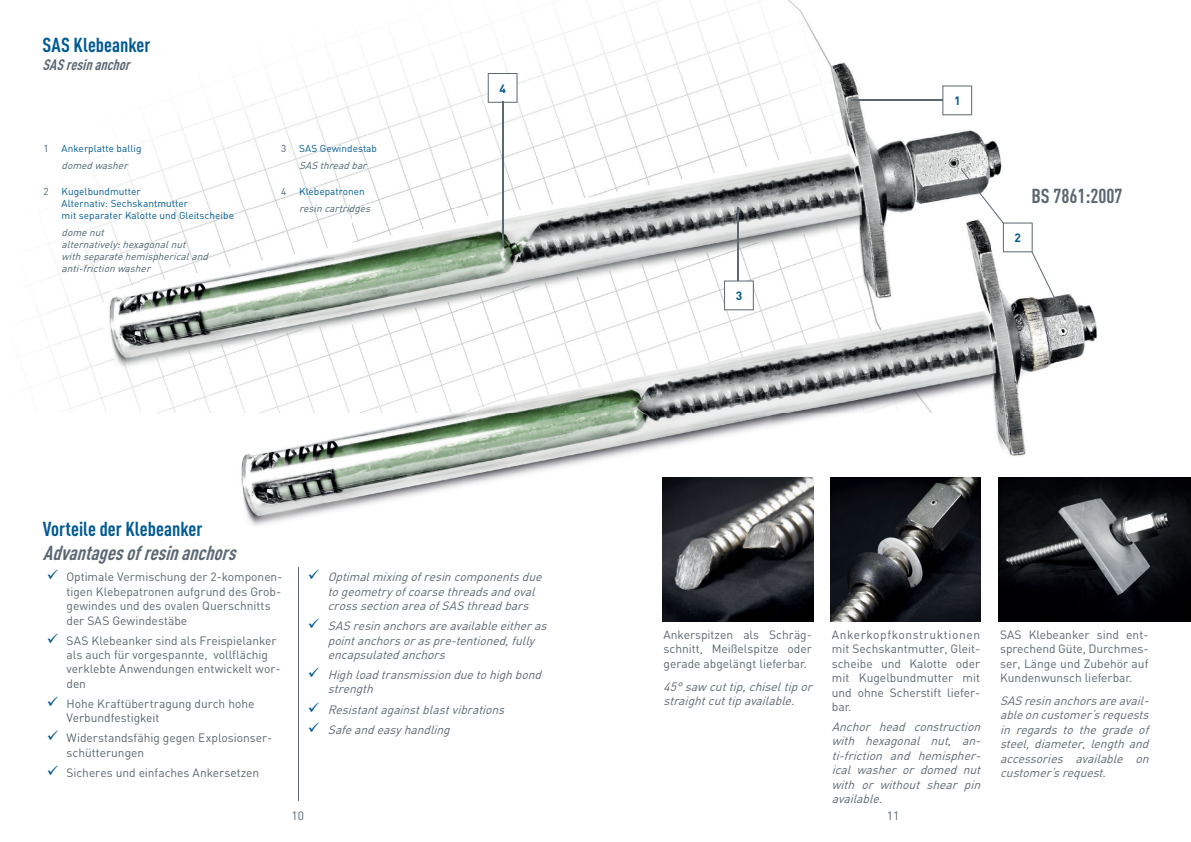
<style>
.page{position:relative;width:1191px;height:842px;background:#fff}
.page>*{position:absolute;margin:0;border:0;box-sizing:border-box;transform-origin:0 0}
.t1{font:700 20px "DIN Cond";color:#015a92}
.t2{font:italic 700 20px "DIN Cond";color:#5b6771}
.t3{font:700 20px "DIN Cond";color:#5b6771}
.t4{font:italic 700 15px "DIN Cond";color:#5b6771}
.t5{font:12px/14.4px "DIN";color:#5b6771}
.t6{font:italic 12px/14.4px "DIN";color:#5b6771}
.t7{font:700 12px "DIN";color:#015a92}
.t8{font:10px/12px "DIN";letter-spacing:.005em;color:#015a92}
.t9{font:italic 10px/12px "DIN";color:#47616a}
.t10{font:10px "DIN";color:#47616a}
</style>
<div class="page">
<img style="left:44px;top:0;width:958px;height:413px">
<img style="left:241px;top:413px;width:830px;height:135px">
<img style="left:140px;top:208px;width:957px;height:205px">
<svg style="left:488px;top:73px;width:29px;height:30px"></svg>
<hr style="left:502px;top:102px;width:1px;height:144px;background:#5b6771">
<svg style="left:724px;top:281px;width:30px;height:29px"></svg>
<svg style="left:942px;top:86px;width:30px;height:29px"></svg>
<hr style="left:738px;top:207px;width:1px;height:74px;background:#5b6771">
<hr style="left:850px;top:99px;width:92px;height:1px;background:#5b6771">
<svg style="left:961px;top:169px;width:104px;height:151px"></svg>
<img style="left:998px;top:478px;width:193px;height:143px">
<img style="left:830px;top:478px;width:150px;height:143px">
<img style="left:663px;top:478px;width:150px;height:143px">
<hr style="left:298px;top:568px;width:1px;height:233px;background:#5b6771">
<h1 class="t1" style="left:43px;top:33px;width:109px">SAS Klebeanker</h1>
<p class="t4" style="left:43px;top:56px;width:93px">SASresinanchor</p>
<p class="t10" style="left:44px;top:143px;width:7px">1</p>
<p class="t8" style="left:62px;top:143px;width:81px">Ankerplatte ballig</p>
<p class="t9" style="left:62px;top:160px;width:71px">domedwasher</p>
<p class="t10" style="left:44px;top:185px;width:7px">2</p>
<p class="t8" style="left:62px;top:185px;width:174px">Kugelbundmutter<br>Alternativ: Sechskantmutter<br>mit separater Kalotte und Gleitscheibe</p>
<p class="t9" style="left:62px;top:226px;width:151px">domenut alternatively:hexagonalnut withseparatehemisphericaland anti-frictionwasher</p>
<p class="t10" style="left:281px;top:143px;width:7px">3</p>
<p class="t8" style="left:299px;top:143px;width:79px">SAS Gewindestab</p>
<p class="t9" style="left:299px;top:160px;width:72px">SAS threadbar</p>
<p class="t10" style="left:281px;top:185px;width:7px">4</p>
<p class="t8" style="left:299px;top:185px;width:67px">Klebepatronen</p>
<p class="t9" style="left:299px;top:202px;width:76px">resincartridges</p>
<p class="t7" style="left:499px;top:81px;width:8px">4</p>
<p class="t7" style="left:735px;top:289px;width:8px">3</p>
<p class="t7" style="left:954px;top:94px;width:8px">1</p>
<p class="t7" style="left:1014px;top:231px;width:8px">2</p>
<h1 class="t3" style="left:1031px;top:184px;width:93px">BS 7861:2007</h1>
<h1 class="t1" style="left:43px;top:517px;width:161px">Vorteile der Klebeanker</h1>
<h1 class="t2" style="left:43px;top:541px;width:200px">Advantagesofresinanchors</h1>
<p class="t5" style="left:67px;top:570px;width:217px">Optimale Vermischung der 2-komponen&shy;tigen Klebepatronen aufgrund des Grob&shy;gewindes und des ovalen Querschnitts der SAS Gewindestäbe</p>
<p class="t5" style="left:67px;top:633px;width:215px">SAS Klebeanker sind als Freispielanker als auch für vorgespannte, vollflächig verklebte Anwendungen entwickelt wor&shy;den</p>
<p class="t5" style="left:67px;top:696px;width:189px">Hohe Kraftübertragung durch hohe<br>Verbundfestigkeit</p>
<p class="t5" style="left:67px;top:731px;width:207px">Widerstandsfähig gegen Explosionser&shy;schütterungen</p>
<p class="t5" style="left:67px;top:765px;width:194px">Sicheres und einfaches Ankersetzen</p>
<p class="t6" style="left:328px;top:570px;width:219px">Optimalmixingofresincomponentsdue togeometryofcoarsethreadsandoval crosssectionareaofSASthreadbars</p>
<p class="t6" style="left:328px;top:619px;width:224px">SASresinanchorsareavailableeitheras pointanchorsoraspre-tentioned,fully encapsulatedanchors</p>
<p class="t6" style="left:328px;top:667px;width:219px">Highloadtransmissionduetohighbond strength</p>
<p class="t6" style="left:328px;top:699px;width:182px;line-height:20.1px">Resistantagainstblastvibrations<br>Safeandeasyhandling</p>
<p class="t5" style="left:663px;top:627px;width:150px;text-align:justify">Ankerspitzen als Schräg&shy;schnitt, Meißelspitze oder gerade abgelängt lieferbar.</p>
<p class="t6" style="left:663px;top:679px;width:154px">45°saw cuttip,chiseltipor straightcuttipavailable.</p>
<p class="t5" style="left:831px;top:627px;width:150px;text-align:justify">Ankerkopfkonstruktionen mit Sechskantmutter, Gleit&shy;scheibe und Kalotte oder mit Kugelbundmutter mit und ohne Scherstift liefer&shy;bar.</p>
<p class="t6" style="left:831px;top:719px;width:154px;text-align:justify">Anchor head construction with hexagonal nut, an&shy;ti-friction and hemispher&shy;ical washer or domed nut with or without shear pin available.</p>
<p class="t5" style="left:291px;top:809px;width:14px">10</p>
<p class="t5" style="left:887px;top:809px;width:14px">11</p>
<p class="t5" style="left:1000px;top:627px;width:150px;text-align:justify">SAS Klebeanker sind ent&shy;sprechend Güte, Durchmes&shy;ser, Länge und Zubehör auf Kundenwunsch lieferbar.</p>
<p class="t6" style="left:1000px;top:693px;width:154px;text-align:justify">SASresinanchorsareavail&shy;ableoncustomer‘srequests in regards to the grade of steel, diameter, length and accessories available on customer‘srequest.</p>
</div>
